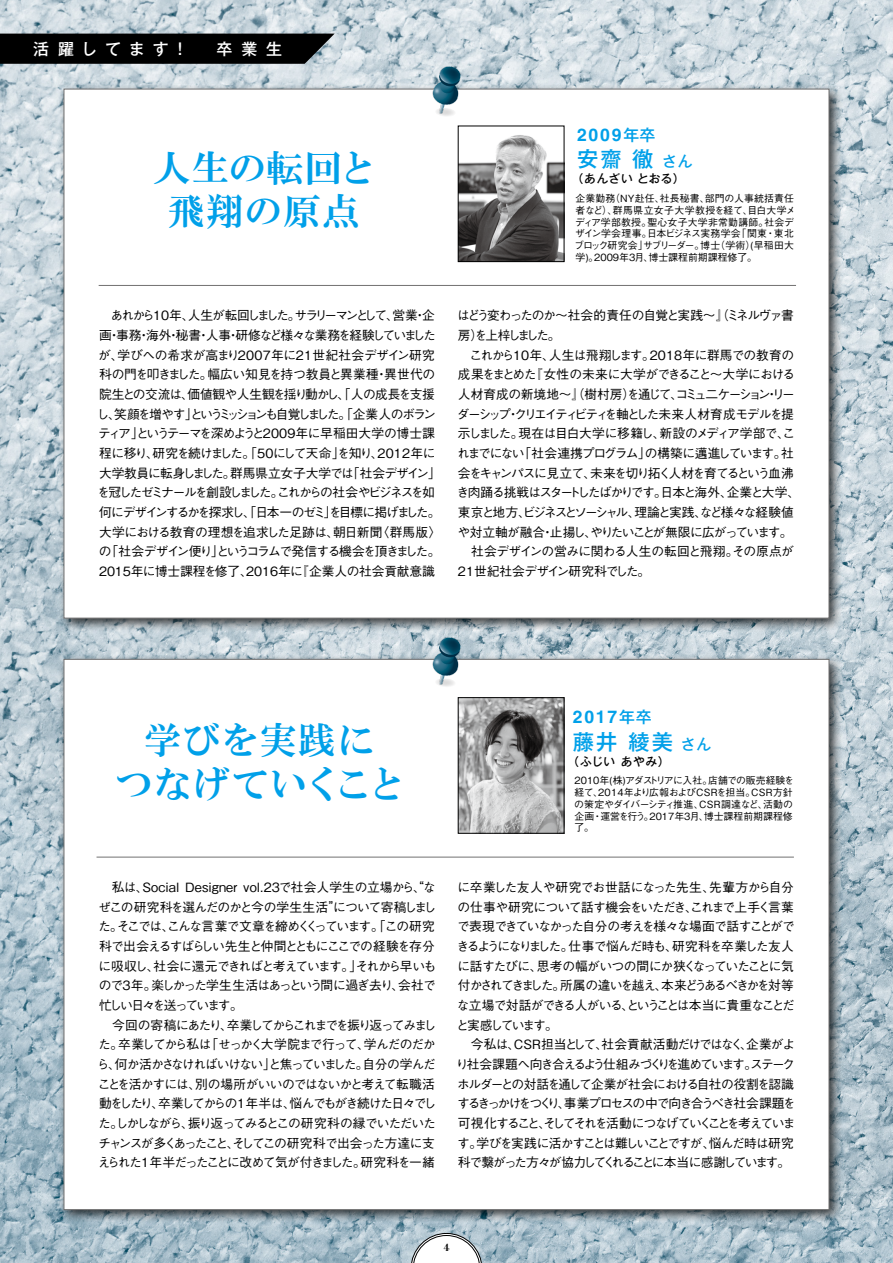
<style>
.page{position:relative;width:893px;height:1263px;background:#fff}
.page>*{position:absolute;margin:0;border:0;box-sizing:border-box;transform-origin:0 0}
.t1{font:37.2px/43.5px "Ro H Mincho Std XB";letter-spacing:.04em;color:#00a0e9;text-align:center}
.t2{font:500 21.3px "Gothic MB101 Pro";color:#00a0e9}
.t3{font:700 17.55px "Helvetica CE";letter-spacing:.105em;color:#00a0e9}
.t4{font:500 15.9px "Gothic MB101 Pro";letter-spacing:.515em;color:#fff}
.t5{font:500 12.75px/19.6px "Gothic BBB Pro";letter-spacing:-.1em;color:#000}
.t6{font:500 11.7px "Gothic MB101 Pro";letter-spacing:.04em;color:#000}
.t7{font:500 10.65px "Bodoni BE";color:#000}
.t8{font:500 9.9px/11.7px "Gothic BBB Pro";color:#000}
.s1{font-family:"Gothic MB101 Pro";font-weight:500;font-size:15.9px}
.s2{font-size:14.85px}
</style>
<div class="page">
<img style="left:0;top:0;width:893px;height:1263px">
<div style="left:59px;top:84px;width:784px;height:548px;background:#000;opacity:.75"></div>
<div style="left:64px;top:89px;width:765px;height:529px;background:#fff"></div>
<div style="left:59px;top:654px;width:784px;height:569px;background:#000;opacity:.75"></div>
<div style="left:64px;top:659px;width:765px;height:551px;background:#fff;border:1px solid #727171"></div>
<svg style="left:0;top:34px;width:335px;height:30px;background:#0a0b0b"></svg>
<img style="left:460px;top:135px;width:102px;height:125px">
<div style="left:458px;top:126px;width:106px;height:136px;border:1px solid #000"></div>
<img style="left:423px;top:67px;width:47px;height:41px">
<svg style="left:436px;top:108px;width:19px;height:8px"></svg>
<img style="left:423px;top:637px;width:47px;height:41px">
<svg style="left:436px;top:678px;width:18px;height:9px"></svg>
<hr style="left:99px;top:285px;width:697px;height:1px;background:#727171">
<img style="left:460px;top:699px;width:102px;height:132px">
<div style="left:458px;top:697px;width:106px;height:136px;border:1px solid #000"></div>
<hr style="left:97px;top:857px;width:697px;height:1px;background:#727171">
<svg style="left:411px;top:1233px;width:71px;height:30px"></svg>
<p class="t4" style="left:33px;top:36px;width:251px">活躍してます！　卒業生</p>
<h1 class="t1" style="left:153px;top:146px;width:224px">人生の転回と飛翔の原点</h1>
<h3 class="t3" style="left:577px;top:124px;width:80px">2009<span class="s1">年卒</span></h3>
<h2 class="t2" style="left:577px;top:141px;width:117px">安齋 徹 <span class="s2">さん</span></h2>
<p class="t6" style="left:572px;top:169px;width:114px">（あんざい とおる）</p>
<p class="t8" style="left:574px;top:191px;width:223px">企業勤務（NY赴任、社長秘書、部門の人事統括責任者など）、群馬県立女子大学教授を経て、目白大学メディア学部教授。聖心女子大学非常勤講師。社会デザイン学会理事。日本ビジネス実務学会「関東・東北ブロック研究会」サブリーダー。博士（学術）(早稲田大学)。2009年3月、博士課程前期課程修了。</p>
<p class="t5" style="left:96px;top:304px;width:347px">　あれから10年、人生が転回しました。サラリーマンとして、営業・企画・事務・海外・秘書・人事・研修など様々な業務を経験していましたが、学びへの希求が高まり2007年に21世紀社会デザイン研究科の門を叩きました。幅広い知見を持つ教員と異業種・異世代の院生との交流は、価値観や人生観を揺り動かし、「人の成長を支援し、笑顔を増やす」というミッションも自覚しました。「企業人のボランティア」というテーマを深めようと2009年に早稲田大学の博士課程に移り、研究を続けました。「50にして天命」を知り、2012年に大学教員に転身しました。群馬県立女子大学では「社会デザイン」を冠したゼミナールを創設しました。これからの社会やビジネスを如何にデザインするかを探求し、「日本一のゼミ」を目標に掲げました。大学における教育の理想を追求した足跡は、朝日新聞〈群馬版〉の「社会デザイン便り」というコラムで発信する機会を頂きました。2015年に博士課程を修了、2016年に『企業人の社会貢献意識</p>
<p class="t5" style="left:456px;top:304px;width:345px">はどう変わったのか～社会的責任の自覚と実践～』（ミネルヴァ書房）を上梓しました。<br>　これから10年、人生は飛翔します。2018年に群馬での教育の成果をまとめた『女性の未来に大学ができること～大学における人材育成の新境地～』（樹村房）を通じて、コミュ二ケーション・リーダーシップ・クリエイティビティを軸とした未来人材育成モデルを提示しました。現在は目白大学に移籍し、新設のメディア学部で、これまでにない「社会連携プログラム」の構築に邁進しています。社会をキャンパスに見立て、未来を切り拓く人材を育てるという血沸き肉踊る挑戦はスタートしたばかりです。日本と海外、企業と大学、東京と地方、ビジネスとソーシャル、理論と実践、など様々な経験値や対立軸が融合・止揚し、やりたいことが無限に広がっています。　社会デザインの営みに関わる人生の転回と飛翔。その原点が<br>21世紀社会デザイン研究科でした。</p>
<h1 class="t1" style="left:116px;top:718px;width:290px">学びを実践に<br>つなげていくこと</h1>
<h3 class="t3" style="left:573px;top:706px;width:80px">2017<span class="s1">年卒</span></h3>
<h2 class="t2" style="left:573px;top:724px;width:140px">藤井 綾美 <span class="s2">さん</span></h2>
<p class="t6" style="left:568px;top:752px;width:104px">（ふじい あやみ）</p>
<p class="t8" style="left:574px;top:774px;width:221px">2010年(株)アダストリアに入社。店舗での販売経験を経て、2014年より広報およびCSRを担当。CSR方針の策定やダイバーシティ推進、CSR調達など、活動の企画・運営を行う。2017年3月、博士課程前期課程修了。</p>
<p class="t5" style="left:97px;top:876px;width:341px">　私は、Social Designer vol.23で社会人学生の立場から、“なぜこの研究科を選んだのかと今の学生生活”について寄稿しました。そこでは、こんな言葉で文章を締めくくっています。「この研究科で出会えるすばらしい先生と仲間とともにここでの経験を存分に吸収し、社会に還元できればと考えています。」それから早いもので3年。楽しかった学生生活はあっという間に過ぎ去り、会社で忙しい日々を送っています。<br>　今回の寄稿にあたり、卒業してからこれまでを振り返ってみました。卒業してから私は「せっかく大学院まで行って、学んだのだから、何か活かさなければいけない」と焦っていました。自分の学んだことを活かすには、別の場所がいいのではないかと考えて転職活動をしたり、卒業してからの１年半は、悩んでもがき続けた日々でした。しかしながら、振り返ってみるとこの研究科の縁でいただいたチャンスが多くあったこと、そしてこの研究科で出会った方達に支えられた１年半だったことに改めて気が付きました。研究科を一緒</p>
<p class="t5" style="left:456px;top:876px;width:341px">に卒業した友人や研究でお世話になった先生、先輩方から自分の仕事や研究について話す機会をいただき、これまで上手く言葉で表現できていなかった自分の考えを様々な場面で話すことができるようになりました。仕事で悩んだ時も、研究科を卒業した友人に話すたびに、思考の幅がいつの間にか狭くなっていたことに気付かされてきました。所属の違いを越え、本来どうあるべきかを対等な立場で対話ができる人がいる、ということは本当に貴重なことだと実感しています。<br>　今私は、CSR担当として、社会貢献活動だけではなく、企業がより社会課題へ向き合えるよう仕組みづくりを進めています。ステークホルダーとの対話を通して企業が社会における自社の役割を認識するきっかけをつくり、事業プロセスの中で向き合うべき社会課題を可視化すること、そしてそれを活動につなげていくことを考えています。学びを実践に活かすことは難しいことですが、悩んだ時は研究科で繋がった方々が協力してくれることに本当に感謝しています。</p>
<p class="t7" style="left:444px;top:1241px;width:7px">4</p>
</div>
